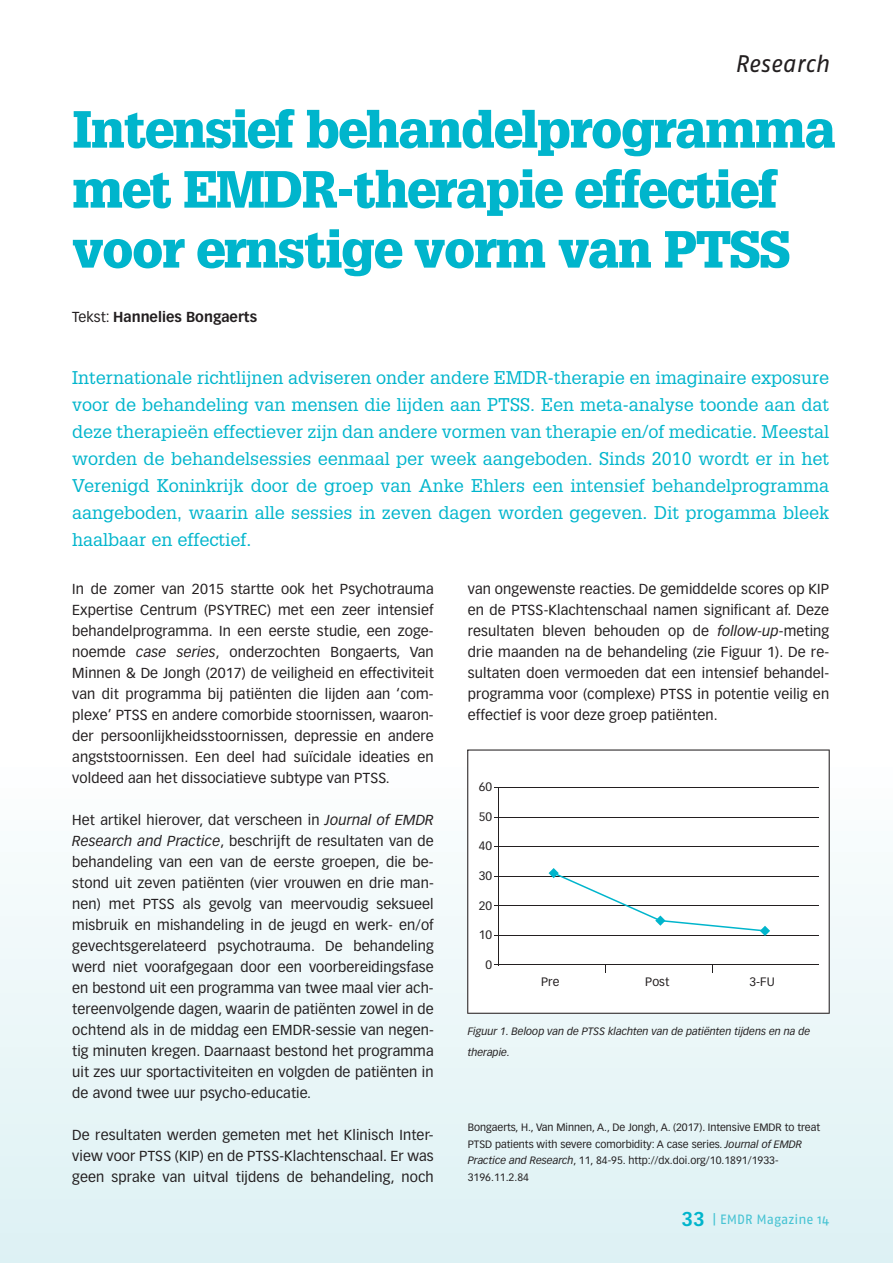
<style>
.page{position:relative;width:893px;height:1263px;background:#fff}
.page>*{position:absolute;margin:0;border:0;box-sizing:border-box;transform-origin:0 0}
.t1{font:900 51px/60px "Glypha";letter-spacing:-.025em;color:#00b5cc}
.t2{font:italic 24px "Fago No";color:#231f20}
.t3{font:18px/27px "Glypha";color:#00b5cc;text-align:justify}
.t4{font:14.25px/21px "Vectora LH";letter-spacing:.01em;color:#231f20;text-align:justify}
.t5{font:700 14.25px "Vectora LH";color:#231f20}
.t6{font:13.5px "Fago No";color:#46c3d3}
.t7{font:12px "Vectora LH";color:#231f20}
.t8{font:10.5px/16.5px "Vectora LH";color:#231f20}
.t9{font:italic 10.5px/21px "Vectora LH";color:#231f20}
.s1{font-weight:400}
.s2{font-style:italic}
.s3{font-family:"Vectora LH";font-weight:700;font-size:19.5px;color:#00b5cc}
</style>
<div class="page">
<div style="left:0;top:762px;width:893px;height:501px;background:linear-gradient(to bottom,#fdfefe,#dcf1f3)"></div>
<svg style="left:467px;top:749px;width:363px;height:265px"></svg>
<hr style="left:494px;top:787px;width:325px;height:1px;background:#231f20">
<hr style="left:494px;top:817px;width:325px;height:1px;background:#231f20">
<hr style="left:494px;top:846px;width:325px;height:1px;background:#231f20">
<hr style="left:494px;top:876px;width:325px;height:1px;background:#231f20">
<hr style="left:494px;top:905px;width:325px;height:1px;background:#231f20">
<hr style="left:494px;top:935px;width:325px;height:1px;background:#231f20">
<hr style="left:494px;top:964px;width:325px;height:1px;background:#231f20">
<hr style="left:498px;top:788px;width:1px;height:177px;background:#231f20">
<svg style="left:549px;top:868px;width:221px;height:68px"></svg>
<h2 class="t2" style="left:735px;top:53px;width:96px">Research</h2>
<h1 class="t1" style="left:72px;top:103px;width:765px">Intensief behandelprogramma met EMDR-therapie effectief voor ernstige vorm van PTSS</h1>
<p class="t5" style="left:72px;top:311px;width:186px"><span class="s1">Tekst:</span> Hannelies Bongaerts</p>
<p class="t3" style="left:72px;top:366px;width:758px">Internationale richtlijnen adviseren onder andere EMDR-therapie en imaginaire exposure voor de behandeling van mensen die lijden aan PTSS. Een meta-analyse toonde aan dat deze therapieën effectiever zijn dan andere vormen van therapie en/of medicatie. Meestal worden de behandelsessies eenmaal per week aangeboden. Sinds 2010 wordt er in het Verenigd Koninkrijk door de groep van Anke Ehlers een intensief behandelprogramma aangeboden, waarin alle sessies in zeven dagen worden gegeven. Dit progamma bleek haalbaar en effectief.</p>
<p class="t4" style="left:72px;top:579px;width:363px">In de zomer van 2015 startte ook het Psychotrauma Expertise Centrum (PSYTREC) met een zeer intensief behandelprogramma. In een eerste studie, een zoge&shy;noemde <span class="s2">case series</span>, onderzochten Bongaerts, Van Minnen &amp; De Jongh (2017) de veiligheid en effectiviteit van dit programma bij patiënten die lijden aan ‘com&shy;plexe’ PTSS en andere comorbide stoornissen, waaron&shy;der persoonlijkheidsstoornissen, depressie en andere angststoornissen. Een deel had suïcidale ideaties en voldeed aan het dissociatieve subtype van PTSS.</p>
<p class="t4" style="left:72px;top:810px;width:363px">Het artikel hierover, dat verscheen in <span class="s2">Journal of EMDR Research and Practice</span>, beschrijft de resultaten van de behandeling van een van de eerste groepen, die be&shy;stond uit zeven patiënten (vier vrouwen en drie man&shy;nen) met PTSS als gevolg van meervoudig seksueel misbruik en mishandeling in de jeugd en werk- en/of gevechtsgerelateerd psychotrauma. De behandeling werd niet voorafgegaan door een voorbereidingsfase en bestond uit een programma van twee maal vier ach&shy;tereenvolgende dagen, waarin de patiënten zowel in de ochtend als in de middag een EMDR-sessie van negen&shy;tig minuten kregen. Daarnaast bestond het programma uit zes uur sportactiviteiten en volgden de patiënten in de avond twee uur psycho-educatie.</p>
<p class="t4" style="left:72px;top:1125px;width:363px">De resultaten werden gemeten met het Klinisch Inter&shy;view voor PTSS (KIP) en de PTSS-Klachtenschaal. Er was geen sprake van uitval tijdens de behandeling, noch</p>
<p class="t4" style="left:468px;top:579px;width:363px">van ongewenste reacties. De gemiddelde scores op KIP en de PTSS-Klachtenschaal namen significant af. Deze resultaten bleven behouden op de <span class="s2">follow-up</span>-meting drie maanden na de behandeling (zie Figuur 1). De re&shy;sultaten doen vermoeden dat een intensief behandel&shy;programma voor (complexe) PTSS in potentie veilig en effectief is voor deze groep patiënten.</p>
<p class="t7" style="left:479px;top:782px;width:15px">60</p>
<p class="t7" style="left:479px;top:811px;width:15px">50</p>
<p class="t7" style="left:479px;top:841px;width:15px">40</p>
<p class="t7" style="left:479px;top:871px;width:15px">30</p>
<p class="t7" style="left:479px;top:900px;width:15px">20</p>
<p class="t7" style="left:479px;top:930px;width:15px">10</p>
<p class="t7" style="left:485px;top:959px;width:8px">0</p>
<p class="t7" style="left:541px;top:977px;width:20px">Pre</p>
<p class="t7" style="left:645px;top:977px;width:25px">Post</p>
<p class="t7" style="left:749px;top:977px;width:27px">3-FU</p>
<p class="t9" style="left:468px;top:1021px;width:344px">Figuur 1. Beloop van de PTSS klachten van de patiënten tijdens en na de therapie.</p>
<p class="t8" style="left:468px;top:1120px;width:354px">Bongaerts, H., Van Minnen, A., De Jongh, A. (2017). Intensive EMDR to treat PTSD patients with severe comorbidity: A case series. <span class="s2">Journal of EMDR Practice and Research</span>, 11, 84-95. http://dx.doi.org/10.1891/1933- 3196.11.2.84</p>
<p class="t6" style="left:681px;top:1213px;width:149px"><span class="s3">33</span> | EMDR Magazine 14</p>
</div>
